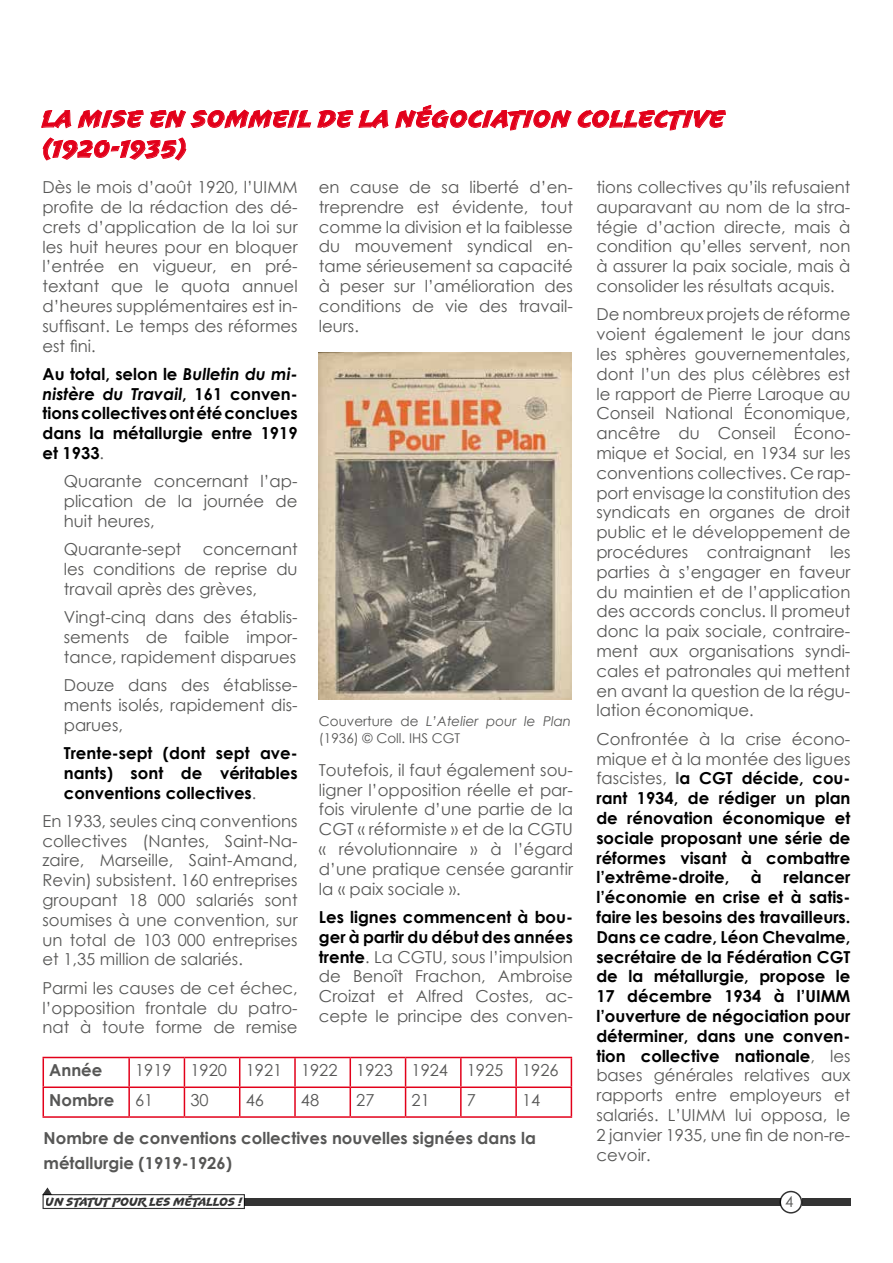
<style>
.page{position:relative;width:893px;height:1263px;background:#fff}
.page>*{position:absolute;margin:0;border:0;box-sizing:border-box;transform-origin:0 0}
.t1{font:24px/30px "Uppercut Angle";letter-spacing:.04em;color:#e2001a}
.t2{font:16.5px/19.8px "Century Gothic";color:#575756;text-align:justify}
.t3{font:700 16.5px/19.8px "Century Gothic";color:#000;text-align:justify}
.t4{font:700 16.5px/25px "Century Gothic";color:#575756}
.t5{font:15px "Century Gothic";color:#575756}
.t6{font:13.5px/16.2px "Century Gothic";color:#575756}
.t7{font:12px "Uppercut Angle";color:#000}
.s1{font-style:italic}
.s2{font-weight:400;color:#575756}
.s3{font-weight:700;color:#000}
.s4{color:#575756}
</style>
<div class="page">
<div style="left:245px;top:1198px;width:536px;height:7px;background:#333"></div>
<svg style="left:42px;top:1187px;width:203px;height:22px"></svg>
<div style="left:779px;top:1191px;width:23px;height:22px;border:2px solid #000;border-radius:50%"></div>
<div style="left:801px;top:1198px;width:49px;height:7px;background:#333"></div>
<svg style="left:41px;top:109px;width:103px;height:20px"></svg>
<svg style="left:150px;top:109px;width:239px;height:20px"></svg>
<svg style="left:395px;top:104px;width:331px;height:27px"></svg>
<svg style="left:42px;top:137px;width:145px;height:24px"></svg>
<hr style="left:43px;top:1057px;width:86px;height:1px;background:#e2001a">
<hr style="left:129px;top:1057px;width:55px;height:1px;background:#e2001a">
<hr style="left:128px;top:1058px;width:2px;height:28px;background:#e2001a">
<hr style="left:184px;top:1057px;width:56px;height:1px;background:#e2001a">
<hr style="left:240px;top:1057px;width:55px;height:1px;background:#e2001a">
<hr style="left:295px;top:1057px;width:55px;height:1px;background:#e2001a">
<hr style="left:294px;top:1058px;width:2px;height:28px;background:#e2001a">
<hr style="left:350px;top:1057px;width:56px;height:1px;background:#e2001a">
<hr style="left:406px;top:1057px;width:55px;height:1px;background:#e2001a">
<hr style="left:461px;top:1057px;width:55px;height:1px;background:#e2001a">
<hr style="left:460px;top:1058px;width:2px;height:28px;background:#e2001a">
<hr style="left:516px;top:1057px;width:56px;height:1px;background:#e2001a">
<hr style="left:515px;top:1058px;width:2px;height:28px;background:#e2001a">
<hr style="left:43px;top:1086px;width:86px;height:2px;background:#e2001a">
<svg style="left:43px;top:1058px;width:1px;height:58px"></svg>
<hr style="left:129px;top:1086px;width:55px;height:2px;background:#e2001a">
<hr style="left:128px;top:1088px;width:2px;height:28px;background:#e2001a">
<hr style="left:184px;top:1086px;width:56px;height:2px;background:#e2001a">
<svg style="left:184px;top:1058px;width:1px;height:58px"></svg>
<hr style="left:240px;top:1086px;width:55px;height:2px;background:#e2001a">
<svg style="left:239px;top:1058px;width:1px;height:58px"></svg>
<hr style="left:295px;top:1086px;width:55px;height:2px;background:#e2001a">
<hr style="left:294px;top:1088px;width:2px;height:28px;background:#e2001a">
<hr style="left:350px;top:1086px;width:56px;height:2px;background:#e2001a">
<svg style="left:350px;top:1058px;width:1px;height:58px"></svg>
<hr style="left:406px;top:1086px;width:55px;height:2px;background:#e2001a">
<svg style="left:405px;top:1058px;width:1px;height:58px"></svg>
<hr style="left:461px;top:1086px;width:55px;height:2px;background:#e2001a">
<hr style="left:460px;top:1088px;width:2px;height:28px;background:#e2001a">
<hr style="left:516px;top:1086px;width:56px;height:2px;background:#e2001a">
<hr style="left:515px;top:1088px;width:2px;height:28px;background:#e2001a">
<svg style="left:571px;top:1058px;width:1px;height:58px"></svg>
<hr style="left:43px;top:1116px;width:86px;height:2px;background:#e2001a">
<hr style="left:129px;top:1116px;width:55px;height:2px;background:#e2001a">
<hr style="left:184px;top:1116px;width:56px;height:2px;background:#e2001a">
<hr style="left:240px;top:1116px;width:55px;height:2px;background:#e2001a">
<hr style="left:295px;top:1116px;width:55px;height:2px;background:#e2001a">
<hr style="left:350px;top:1116px;width:56px;height:2px;background:#e2001a">
<hr style="left:406px;top:1116px;width:55px;height:2px;background:#e2001a">
<hr style="left:461px;top:1116px;width:55px;height:2px;background:#e2001a">
<hr style="left:516px;top:1116px;width:56px;height:2px;background:#e2001a">
<img style="left:319px;top:353px;width:252px;height:347px">
<h1 class="t1" style="left:43px;top:104px;width:683px">LA MISE EN SOMMEIL DE LA NÉGOCIATION COLLECTIVE (1920-1935)</h1>
<p class="t2" style="left:43px;top:177px;width:257px">Dès le mois d’août 1920, l’UIMM profite de la rédaction des dé&shy;crets d’application de la loi sur les huit heures pour en bloquer l’entrée en vigueur, en pré&shy;textant que le quota annuel d’heures supplémentaires est in&shy;suffisant. Le temps des réformes est fini.</p>
<p class="t3" style="left:43px;top:363px;width:257px">Au total, selon le <span class="s1">Bulletin du mi&shy;nistère du Travail</span>, 161 conven&shy;tions collectives ont été conclues dans la métallurgie entre 1919 et 1933<span class="s2">.</span></p>
<p class="t2" style="left:64px;top:471px;width:235px">Quarante concernant l’ap&shy;plication de la journée de huit heures,</p>
<p class="t2" style="left:64px;top:539px;width:119px">Quarante-sept</p>
<p class="t2" style="left:64px;top:539px;width:235px;text-indent:139px">concernant les conditions de reprise du travail après des grèves,</p>
<p class="t2" style="left:64px;top:607px;width:235px">Vingt-cinq dans des établis&shy;sements de faible impor&shy;tance, rapidement disparues</p>
<p class="t2" style="left:64px;top:675px;width:235px">Douze dans des établisse&shy;ments isolés, rapidement dis&shy;parues,</p>
<p class="t3" style="left:64px;top:742px;width:235px">Trente-sept (dont sept ave&shy;nants) sont de véritables conventions collectives<span class="s2">.</span></p>
<p class="t2" style="left:43px;top:811px;width:257px">En 1933, seules cinq conventions collectives (Nantes, Saint-Na&shy;zaire, Marseille, Saint-Amand, Revin) subsistent. 160 entreprises groupant 18 000 salariés sont soumises à une convention, sur un total de 103 000 entreprises et 1,35 million de salariés.</p>
<p class="t2" style="left:43px;top:978px;width:257px">Parmi les causes de cet échec, l’opposition frontale du patro&shy;nat à toute forme de remise</p>
<p class="t2" style="left:319px;top:177px;width:256px">en cause de sa liberté d’en&shy;treprendre est évidente, tout comme la division et la faiblesse du mouvement syndical en&shy;tame sérieusement sa capacité à peser sur l’amélioration des conditions de vie des travail&shy;leurs.</p>
<p class="t6" style="left:319px;top:713px;width:254px">Couverture de <span class="s1">L’Atelier pour le Plan </span>(1936) © Coll. IHS CGT</p>
<p class="t2" style="left:319px;top:760px;width:256px">Toutefois, il faut également sou&shy;ligner l’opposition réelle et par&shy;fois virulente d’une partie de la CGT « réformiste » et de la CGTU « révolutionnaire » à l’égard d’une pratique censée garantir la « paix sociale ».</p>
<p class="t2" style="left:319px;top:907px;width:256px"><span class="s3">Les lignes commencent à bou&shy;ger à partir du début des années trente</span>. La CGTU, sous l’impulsion de Benoît Frachon, Ambroise Croizat et Alfred Costes, ac&shy;cepte le principe des conven-</p>
<p class="t4" style="left:49px;top:1056px;width:55px">Année</p>
<p class="t2" style="left:135px;top:1060px;width:425px">1919 1920 1921 1922 1923 1924 1925 1926</p>
<p class="t4" style="left:49px;top:1086px;width:67px">Nombre</p>
<p class="t2" style="left:135px;top:1089px;width:20px">61</p>
<p class="t2" style="left:190px;top:1089px;width:20px">30</p>
<p class="t2" style="left:246px;top:1089px;width:20px">46</p>
<p class="t2" style="left:301px;top:1089px;width:20px">48</p>
<p class="t2" style="left:356px;top:1089px;width:20px">27</p>
<p class="t2" style="left:412px;top:1089px;width:20px">21</p>
<p class="t2" style="left:467px;top:1089px;width:11px">7</p>
<p class="t2" style="left:522px;top:1089px;width:20px">14</p>
<p class="t4" style="left:44px;top:1125px;width:494px">Nombre de conventions collectives nouvelles signées dans la métallurgie (1919-1926)</p>
<p class="t7" style="left:46px;top:1194px;width:198px">UN STATUT POUR LES MÉTALLOS !</p>
<p class="t2" style="left:596px;top:177px;width:256px">tions collectives qu’ils refusaient auparavant au nom de la stra&shy;tégie d’action directe, mais à condition qu’elles servent, non à assurer la paix sociale, mais à consolider les résultats acquis.</p>
<p class="t2" style="left:596px;top:304px;width:256px">De nombreux projets de réforme voient également le jour dans les sphères gouvernementales, dont l’un des plus célèbres est le rapport de Pierre Laroque au Conseil National Économique, ancêtre du Conseil Écono&shy;mique et Social, en 1934 sur les conventions collectives. Ce rap&shy;port envisage la constitution des syndicats en organes de droit public et le développement de procédures contraignant les parties à s’engager en faveur du maintien et de l’application des accords conclus. Il promeut donc la paix sociale, contraire&shy;ment aux organisations syndi&shy;cales et patronales qui mettent en avant la question de la régu&shy;lation économique.</p>
<p class="t3" style="left:596px;top:728px;width:256px"><span class="s2">Confrontée à la crise écono&shy;mique et à la montée des ligues fascistes,</span> <span class="s4">l</span>a CGT décide, cou&shy;rant 1934, de rédiger un plan de rénovation économique et sociale proposant une série de réformes visant à combattre l’extrême-droite,</p>
<p class="t3" style="left:751px;top:867px;width:12px">à</p>
<p class="t3" style="left:596px;top:867px;width:256px;text-indent:187px">relancer l’économie en crise et à satis&shy;faire les besoins des travailleurs.<br>Dans ce cadre, Léon Chevalme, secrétaire de la Fédération CGT de la métallurgie, propose le 17 décembre 1934 à l’UIMM l’ouverture de négociation pour déterminer, dans une conven&shy;tion collective nationale<span class="s2">, les bases générales relatives aux rapports entre employeurs et salariés. L’UIMM lui opposa, le 2 janvier 1935, une fin de non-re&shy;cevoir.</span></p>
<p class="t5" style="left:785px;top:1191px;width:10px">4</p>
</div>
